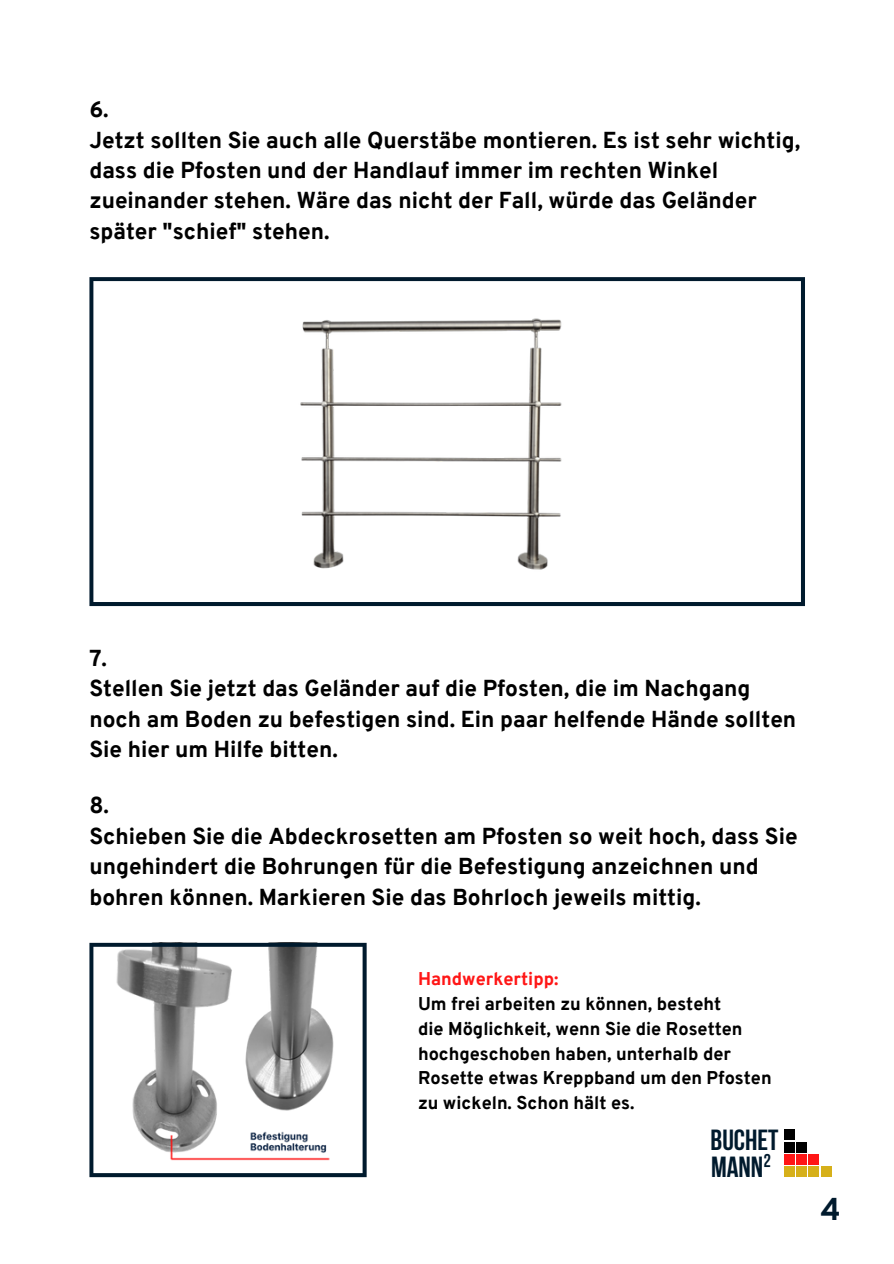
<style>
.page{position:relative;width:894px;height:1264px;background:#fff}
.page>*{position:absolute;margin:0;border:0;box-sizing:border-box;transform-origin:0 0}
.t1{font:800 30.75px "Overpass";color:#001a2d}
.t2{font:700 28.95px "Bebas Neue";color:#001a2d}
.t3{font:800 22.5px/30.5px "Overpass";color:#000}
.t4{font:800 18px "Overpass";color:#000}
.t5{font:800 18px "Overpass";color:#ff1616}
</style>
<div class="page">
<div style="left:796px;top:1154px;width:10px;height:10px;background:#ff1616"></div>
<div style="left:796px;top:1166px;width:10px;height:10px;background:#d6b01a"></div>
<div style="left:784px;top:1154px;width:10px;height:10px;background:#ff1616"></div>
<div style="left:784px;top:1166px;width:10px;height:10px;background:#d6b01a"></div>
<div style="left:808px;top:1154px;width:10px;height:10px;background:#ff1616"></div>
<div style="left:784px;top:1142px;width:10px;height:10px;background:#000"></div>
<div style="left:796px;top:1142px;width:10px;height:10px;background:#000"></div>
<div style="left:784px;top:1129px;width:10px;height:10px;background:#000"></div>
<div style="left:808px;top:1166px;width:10px;height:10px;background:#d6b01a"></div>
<div style="left:821px;top:1166px;width:10px;height:10px;background:#d6b01a"></div>
<svg style="left:89px;top:277px;width:715px;height:329px"></svg>
<img style="left:294px;top:304px;width:279px;height:280px">
<svg style="left:89px;top:942px;width:277px;height:235px"></svg>
<p class="t3" style="left:89px;top:96px;width:21px">6.</p>
<p class="t3" style="left:89px;top:127px;width:712px">Jetzt sollten Sie auch alle Querstäbe montieren. Es ist sehr wichtig, dass die Pfosten und der Handlauf immer im rechten Winkel zueinander stehen. Wäre das nicht der Fall, würde das Geländer später "schief" stehen.</p>
<p class="t3" style="left:89px;top:645px;width:19px">7.</p>
<p class="t3" style="left:89px;top:675px;width:708px">Stellen Sie jetzt das Geländer auf die Pfosten, die im Nachgang noch am Boden zu befestigen sind. Ein paar helfende Hände sollten<br>Sie hier um Hilfe bitten.</p>
<p class="t3" style="left:89px;top:792px;width:21px">8.</p>
<p class="t3" style="left:89px;top:822px;width:709px">Schieben Sie die Abdeckrosetten am Pfosten so weit hoch, dass Sie ungehindert die Bohrungen für die Befestigung anzeichnen und bohren können. Markieren Sie das Bohrloch jeweils mittig.</p>
<p class="t5" style="left:418px;top:971px;width:142px">Handwerkertipp:</p>
<p class="t4" style="left:418px;top:996px;width:304px">Um frei arbeiten zu können, besteht</p>
<p class="t4" style="left:418px;top:1021px;width:326px">die Möglichkeit, wenn Sie die Rosetten</p>
<p class="t4" style="left:418px;top:1046px;width:314px">hochgeschoben haben, unterhalb der</p>
<p class="t4" style="left:418px;top:1070px;width:355px">Rosette etwas Kreppband um den Pfosten</p>
<p class="t4" style="left:418px;top:1095px;width:218px">zu wickeln. Schon hält es.</p>
<p class="t2" style="left:710px;top:1128px;width:69px">BUCHET</p>
<p class="t2" style="left:710px;top:1155px;width:62px">MANN²</p>
<p class="t1" style="left:820px;top:1196px;width:22px">4</p>
</div>
